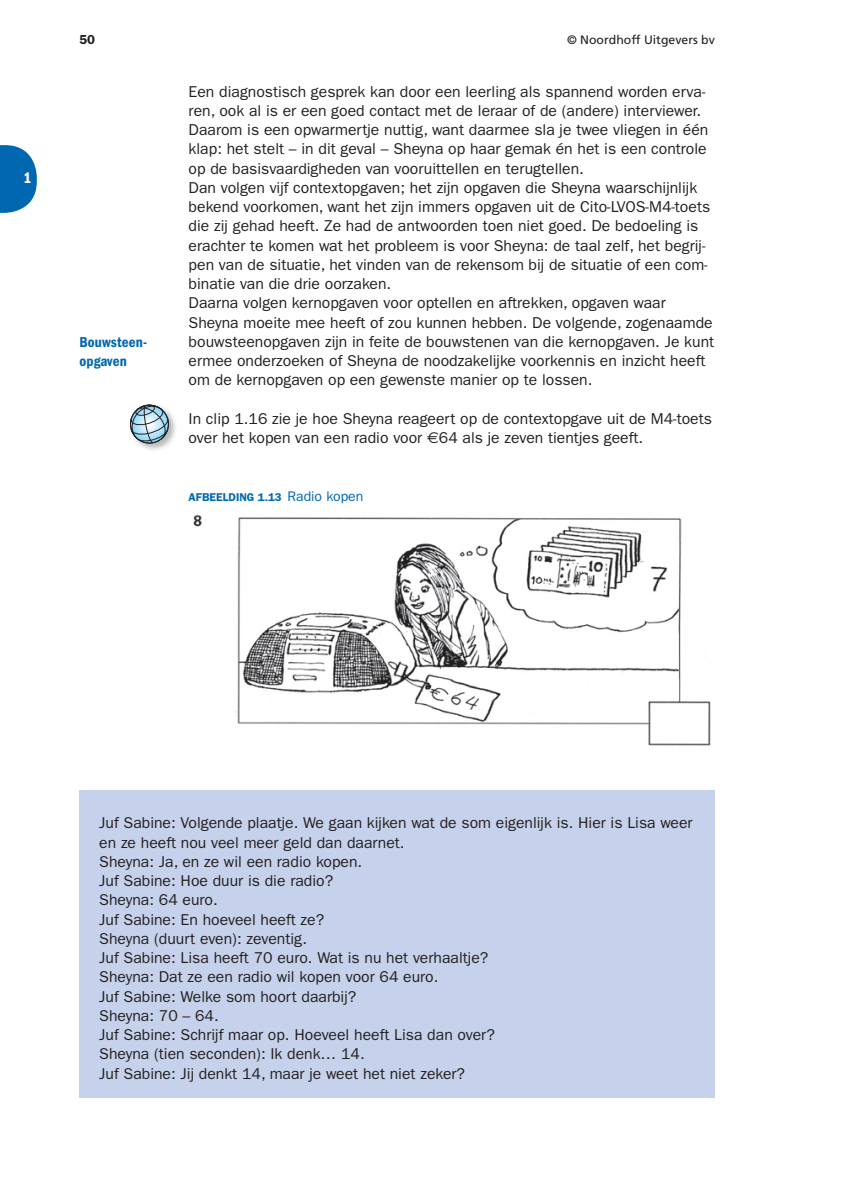
<style>
.page{position:relative;width:844px;height:1191px;background:#fff}
.page>*{position:absolute;margin:0;border:0;box-sizing:border-box;transform-origin:0 0}
.t1{font:15.75px/19.2px "ITC Franklin Gothic Std";color:#231f20}
.t2{font:15.75px "ITC Franklin Gothic Std Dm Cd";color:#fff}
.t3{font:14.88px/19.2px "ITC Franklin Gothic Std Dm Cd";letter-spacing:.01em;color:#0067b1}
.t4{font:600 13.12px "ITC Franklin Gothic Std";color:#231f20}
.t5{font:12.25px "Frutiger LT Std";color:#231f20}
.t6{font:600 11.38px "ITC Franklin Gothic Std";color:#0067b1}
.s1{font-family:"Euro Sans"}
.s2{font-weight:400;font-size:14px}
</style>
<div class="page">
<svg style="left:0;top:145px;width:37px;height:68px"></svg>
<img style="left:193px;top:514px;width:518px;height:232px">
<div style="left:79px;top:790px;width:635px;height:308px;background:#c6d2eb"></div>
<img style="left:138px;top:411px;width:38px;height:39px">
<svg style="left:130px;top:404px;width:38px;height:39px"></svg>
<div style="left:130px;top:405px;width:39px;height:38px;border:1px solid #231f20;border-radius:50%"></div>
<p class="t2" style="left:23px;top:172px;width:10px">1</p>
<p class="t4" style="left:79px;top:35px;width:17px">50</p>
<p class="t5" style="left:567px;top:34px;width:149px">© Noordhoff Uitgevers bv</p>
<p class="t1" style="left:189px;top:83px;width:527px">Een diagnostisch gesprek kan door een leerling als spannend worden erva&shy;ren, ook al is er een goed contact met de leraar of de (andere) interviewer.<br>Daarom is een opwarmertje nuttig, want daarmee sla je twee vliegen in één klap: het stelt – in dit geval – Sheyna op haar gemak én het is een controle op de basisvaardigheden van vooruittellen en terugtellen.<br>Dan volgen vijf contextopgaven; het zijn opgaven die Sheyna waarschijnlijk bekend voorkomen, want het zijn immers opgaven uit de Cito-LVOS-M4-toets die zij gehad heeft. Ze had de antwoorden toen niet goed. De bedoeling is erachter te komen wat het probleem is voor Sheyna: de taal zelf, het begrij&shy;pen van de situatie, het vinden van de rekensom bij de situatie of een com&shy;binatie van die drie oorzaken.<br>Daarna volgen kernopgaven voor optellen en aftrekken, opgaven waar Sheyna moeite mee heeft of zou kunnen hebben. De volgende, zogenaamde bouwsteenopgaven zijn in feite de bouwstenen van die kernopgaven. Je kunt ermee onderzoeken of Sheyna de noodzakelijke voorkennis en inzicht heeft om de kernopgaven op een gewenste manier op te lossen.</p>
<p class="t1" style="left:189px;top:410px;width:524px">In clip 1.16 zie je hoe Sheyna reageert op de contextopgave uit de M4-toets over het kopen van een radio voor <span class="s1">€</span>64 als je zeven tientjes geeft.</p>
<p class="t3" style="left:79px;top:334px;width:69px">Bouwsteen&shy;opgaven</p>
<p class="t6" style="left:189px;top:493px;width:176px">AFBEELDING 1.13 <span class="s2">Radio kopen</span></p>
<p class="t1" style="left:99px;top:815px;width:594px">Juf Sabine: Volgende plaatje. We gaan kijken wat de som eigenlijk is. Hier is Lisa weer en ze heeft nou veel meer geld dan daarnet.<br>Sheyna: Ja, en ze wil een radio kopen.<br>Juf Sabine: Hoe duur is die radio?<br>Sheyna: 64 euro.<br>Juf Sabine: En hoeveel heeft ze?<br>Sheyna (duurt even): zeventig.<br>Juf Sabine: Lisa heeft 70 euro. Wat is nu het verhaaltje?<br>Sheyna: Dat ze een radio wil kopen voor 64 euro.<br>Juf Sabine: Welke som hoort daarbij?<br>Sheyna: 70 – 64.<br>Juf Sabine: Schrijf maar op. Hoeveel heeft Lisa dan over?<br>Sheyna (tien seconden): Ik denk… 14.<br>Juf Sabine: Jij denkt 14, maar je weet het niet zeker?</p>
</div>
